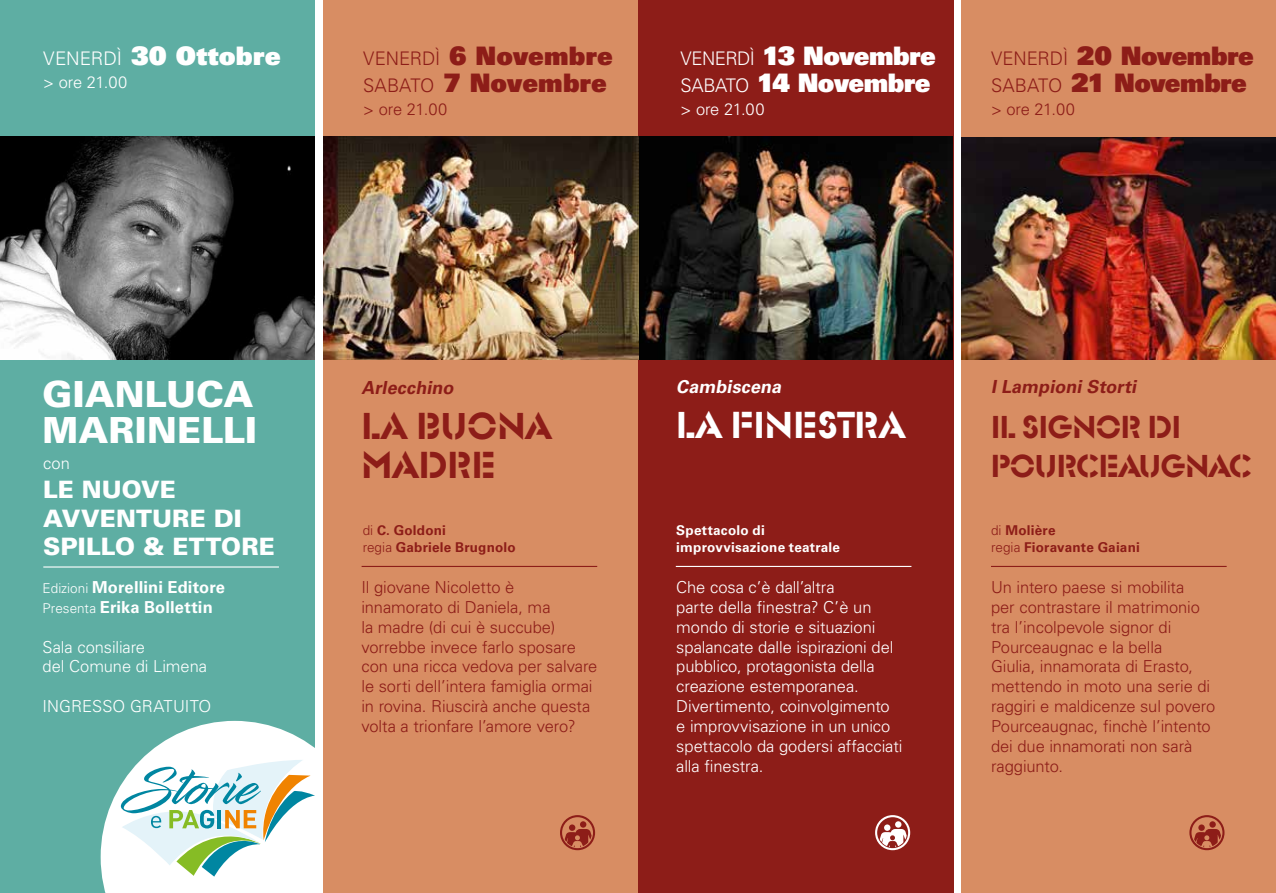
<style>
.page{position:relative;width:1276px;height:893px;background:#fff}
.page>*{position:absolute;margin:0;border:0;box-sizing:border-box;transform-origin:0 0}
.t1{font:39px/39px "Glaser Ste D";letter-spacing:.015em;color:#8d1d18}
.t2{font:39px "Glaser Ste D";letter-spacing:.01em;color:#fff}
.t3{font:900 36px/36px "Univers LT Std";color:#fff}
.t4{font:33px/39px "Glaser Ste D";letter-spacing:-.015em;color:#8d1d18}
.t5{font:25.5px/27px "Univers LT Std X Black";letter-spacing:-.015em;color:#fff}
.t6{font:25.5px/27px "Univers LT Std X Black";letter-spacing:-.015em;color:#8d1d18}
.t7{font:25.5px/27px "Univers LT Std X Black";letter-spacing:.005em;color:#8d1d18}
.t8{font:25.5px "Univers LT Std X Black";letter-spacing:.01em;color:#fff}
.t9{font:900 24px/28.8px "Univers LT Std";color:#fff}
.t10{font:italic 700 18px "Univers LT Std";color:#8d1d18}
.t11{font:italic 700 18px "Univers LT Std";color:#fff}
.t12{font:300 16.5px/19.8px "Univers LT Std";letter-spacing:-.005em;color:#8d1d18}
.t13{font:300 16.5px/19.8px "Univers LT Std";letter-spacing:-.005em;color:#fff}
.t14{font:700 16.5px/19.8px "Univers LT Std";letter-spacing:.01em;color:#fff}
.t15{font:700 13.5px/16.2px "Univers LT Std";letter-spacing:.015em;color:#8d1d18}
.t16{font:700 13.5px/16.2px "Univers LT Std";letter-spacing:.015em;color:#fff}
.s1{font-family:"Univers LT Std";font-weight:300;font-size:18.75px}
.s2{font-weight:300}
.s3{font-weight:300;font-size:13.5px}
</style>
<div class="page">
<div style="left:0;top:0;width:315px;height:893px;background:#5eaea3"></div>
<svg style="left:156px;top:721px;width:158px;height:26px;fill:#fff"></svg>
<div style="left:638px;top:0;width:315px;height:893px;background:#8d1d18"></div>
<div style="left:323px;top:0;width:315px;height:893px;background:#d88d63"></div>
<img style="left:323px;top:137px;width:629px;height:222px">
<img style="left:0;top:137px;width:315px;height:222px">
<hr style="left:361px;top:566px;width:236px;height:1px;background:#8d1d18">
<hr style="left:676px;top:566px;width:235px;height:1px;background:#fff">
<div style="left:560px;top:815px;width:35px;height:35px;border:2px solid #8d1d18;border-radius:50%"></div>
<div style="left:580px;top:821px;width:6px;height:7px;background:#8d1d18;border-radius:50%"></div>
<div style="left:569px;top:824px;width:6px;height:7px;background:#8d1d18;border-radius:50%"></div>
<svg style="left:564px;top:829px;width:27px;height:18px"></svg>
<div style="left:875px;top:815px;width:35px;height:35px;border:2px solid #fff;border-radius:50%"></div>
<div style="left:895px;top:821px;width:6px;height:7px;background:#fff;border-radius:50%"></div>
<div style="left:884px;top:824px;width:6px;height:7px;background:#fff;border-radius:50%"></div>
<svg style="left:879px;top:829px;width:27px;height:18px"></svg>
<svg style="left:100px;top:747px;width:215px;height:146px;background:#d4e6df"></svg>
<div style="left:961px;top:0;width:315px;height:893px;background:#d88d63"></div>
<img style="left:961px;top:137px;width:315px;height:222px">
<hr style="left:43px;top:566px;width:236px;height:2px;background:#fff">
<hr style="left:991px;top:566px;width:235px;height:1px;background:#8d1d18">
<div style="left:1189px;top:815px;width:35px;height:35px;border:2px solid #8d1d18;border-radius:50%"></div>
<div style="left:1209px;top:821px;width:6px;height:7px;background:#8d1d18;border-radius:50%"></div>
<div style="left:1198px;top:824px;width:6px;height:7px;background:#8d1d18;border-radius:50%"></div>
<svg style="left:1194px;top:829px;width:27px;height:18px"></svg>
<h3 class="t8" style="left:43px;top:39px;width:239px"><span class="s1">VENERDÌ</span> 30 Ottobre</h3>
<p class="t13" style="left:43px;top:72px;width:85px">&gt; ore 21.00</p>
<h3 class="t7" style="left:363px;top:42px;width:251px"><span class="s1">VENERDÌ</span> 6 Novembre<br><span class="s1">SABATO</span> 7 Novembre</h3>
<p class="t12" style="left:363px;top:99px;width:85px">&gt; ore 21.00</p>
<h3 class="t5" style="left:680px;top:42px;width:257px"><span class="s1">VENERDÌ</span> 13 Novembre<br><span class="s1">SABATO</span> 14 Novembre</h3>
<p class="t13" style="left:680px;top:99px;width:85px">&gt; ore 21.00</p>
<h3 class="t6" style="left:991px;top:42px;width:264px"><span class="s1">VENERDÌ</span> 20 Novembre<br><span class="s1">SABATO</span> 21 Novembre</h3>
<p class="t12" style="left:991px;top:99px;width:85px">&gt; ore 21.00</p>
<h2 class="t3" style="left:43px;top:376px;width:216px">GIANLUCA<br>MARINELLI</h2>
<p class="t10" style="left:361px;top:377px;width:97px">Arlecchino</p>
<h1 class="t1" style="left:361px;top:407px;width:191px">LA BUONA<br>MADRE</h1>
<p class="t13" style="left:43px;top:453px;width:28px">con</p>
<h3 class="t9" style="left:43px;top:474px;width:233px">LE NUOVE<br>AVVENTURE DI<br>SPILLO &amp; ETTORE</h3>
<p class="t15" style="left:363px;top:523px;width:155px"><span class="s2">di</span> C. Goldoni<br><span class="s2">regia</span> Gabriele Brugnolo</p>
<p class="t14" style="left:43px;top:577px;width:184px"><span class="s3">Edizioni</span> Morellini Editore<br><span class="s3">Presenta</span> Erika Bollettin</p>
<p class="t13" style="left:43px;top:637px;width:166px">Sala consiliare<br>del Comune di Limena</p>
<p class="t13" style="left:43px;top:696px;width:170px">INGRESSO GRATUITO</p>
<p class="t12" style="left:361px;top:577px;width:237px">Il giovane Nicoletto è innamorato di Daniela, ma<br>la madre (di cui è succube) vorrebbe invece farlo sposare con una ricca vedova per salvare le sorti dell’intera famiglia ormai in rovina. Riuscirà anche questa volta a trionfare l’amore vero?</p>
<p class="t11" style="left:676px;top:377px;width:110px">Cambiscena</p>
<h1 class="t2" style="left:676px;top:403px;width:230px">LA FINESTRA</h1>
<p class="t16" style="left:676px;top:523px;width:165px">Spettacolo di improvvisazione teatrale</p>
<p class="t13" style="left:676px;top:577px;width:228px">Che cosa c’è dall’altra<br>parte della finestra? C’è un mondo di storie e situazioni spalancate dalle ispirazioni del pubblico, protagonista della creazione estemporanea.<br>Divertimento, coinvolgimento e improvvisazione in un unico spettacolo da godersi affacciati alla finestra.</p>
<p class="t10" style="left:991px;top:377px;width:151px">I Lampioni Storti</p>
<h3 class="t4" style="left:991px;top:409px;width:263px">IL SIGNOR DI<br>POURCEAUGNAC</h3>
<p class="t15" style="left:991px;top:523px;width:150px"><span class="s2">di</span> Molière<br><span class="s2">regia</span> Fioravante Gaiani</p>
<p class="t12" style="left:991px;top:577px;width:226px">Un intero paese si mobilita<br>per contrastare il matrimonio tra l’incolpevole signor di<br>Pourceaugnac e la bella<br>Giulia, innamorata di Erasto, mettendo in moto una serie di raggiri e maldicenze sul povero<br>Pourceaugnac, finchè l’intento dei due innamorati non sarà raggiunto.</p>
</div>
